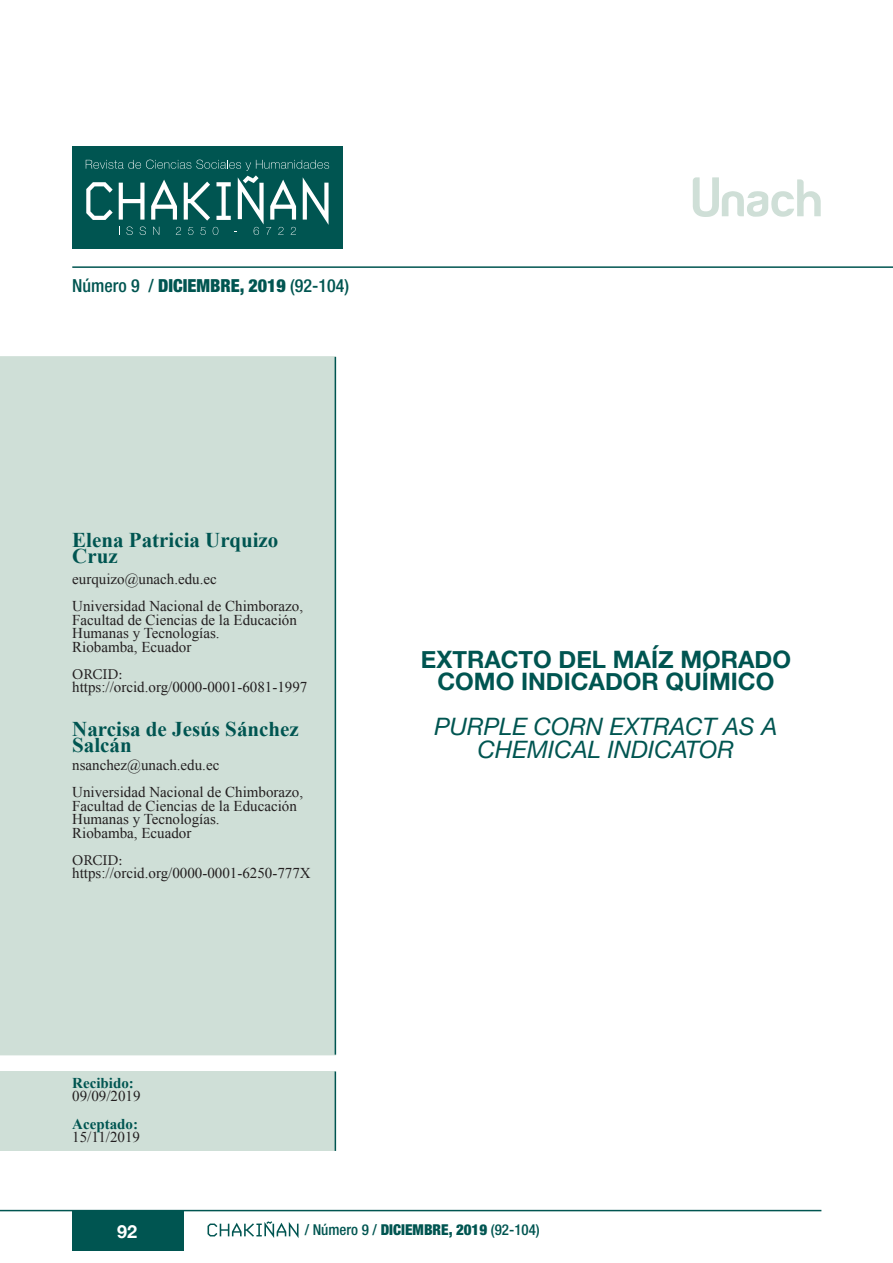
<style>
.page{position:relative;width:893px;height:1263px;background:#fff}
.page>*{position:absolute;margin:0;border:0;box-sizing:border-box;transform-origin:0 0}
.t1{font:700 24px/22.5px "Helvetica Neue";color:#005551;text-align:center}
.t2{font:italic 24px/22.5px "Helvetica Neue";color:#005551;text-align:center}
.t3{font:700 21px/16.5px "Times New Roman";color:#005551}
.t4{font:500 condensed 18px "Helvetica Neue";color:#005551}
.t5{font:700 18px "Helvetica Neue";color:#fff}
.t6{font:15px/13.5px "Times New Roman";color:#231f20}
.t7{font:500 condensed 15px "Helvetica Neue";color:#005551}
.t8{font:700 15px "Times New Roman";color:#005551}
.t9{font:15px "Minion Pro";letter-spacing:-.005em;color:#231f20}
.s1{font-weight:900}
</style>
<div class="page">
<div style="left:72px;top:1211px;width:112px;height:40px;background:#005551"></div>
<svg style="left:208px;top:1221px;width:90px;height:17px"></svg>
<hr style="left:0;top:1210px;width:821px;height:1px;background:#005551">
<div style="left:1px;top:357px;width:334px;height:697px;background:#cfdfd7"></div>
<div style="left:0;top:356px;width:336px;height:699px;border:2px solid #cfdfd7"></div>
<div style="left:0;top:1071px;width:335px;height:80px;background:#cfdfd7"></div>
<hr style="left:72px;top:266px;width:821px;height:2px;background:#005551">
<hr style="left:335px;top:357px;width:1px;height:697px;background:#005551">
<hr style="left:335px;top:1071px;width:1px;height:80px;background:#005551">
<svg style="left:693px;top:177px;width:128px;height:40px"></svg>
<div style="left:72px;top:146px;width:271px;height:103px;background:#005551"></div>
<svg style="left:86px;top:160px;width:243px;height:75px"></svg>
<p class="t4" style="left:72px;top:275px;width:278px">Número 9 / <span class="s1">DICIEMBRE, 2019</span> (92-104)</p>
<p class="t3" style="left:72px;top:531px;width:208px">Elena Patricia Urquizo<br>Cruz</p>
<p class="t6" style="left:72px;top:572px;width:146px">eurquizo@unach.edu.ec</p>
<p class="t6" style="left:72px;top:599px;width:232px">Universidad Nacional de Chimborazo,<br>Facultad de Ciencias de la Educación<br>Humanas y Tecnologías.</p>
<p class="t6" style="left:72px;top:640px;width:121px">Riobamba, Ecuador</p>
<p class="t9" style="left:72px;top:664px;width:51px">ORCID:</p>
<p class="t6" style="left:72px;top:680px;width:237px">https://orcid.org/0000-0001-6081-1997</p>
<p class="t3" style="left:72px;top:720px;width:228px">Narcisa de Jesús Sánchez<br>Salcán</p>
<p class="t6" style="left:72px;top:758px;width:149px">nsanchez@unach.edu.ec</p>
<p class="t6" style="left:72px;top:785px;width:232px">Universidad Nacional de Chimborazo,<br>Facultad de Ciencias de la Educación<br>Humanas y Tecnologías.</p>
<p class="t6" style="left:72px;top:826px;width:121px">Riobamba, Ecuador</p>
<p class="t9" style="left:72px;top:850px;width:51px">ORCID:</p>
<p class="t6" style="left:72px;top:866px;width:240px">https://orcid.org/0000-0001-6250-777X</p>
<p class="t8" style="left:72px;top:1072px;width:63px">Recibido:</p>
<p class="t6" style="left:72px;top:1089px;width:70px">09/09/2019</p>
<p class="t8" style="left:72px;top:1113px;width:67px">Aceptado:</p>
<p class="t6" style="left:72px;top:1130px;width:69px">15/11/2019</p>
<p class="t1" style="left:421px;top:648px;width:372px">EXTRACTO DEL MAÍZ MORADO<br>COMO INDICADOR QUÍMICO</p>
<p class="t2" style="left:434px;top:717px;width:345px">PURPLE CORN EXTRACT AS A<br>CHEMICAL INDICATOR</p>
<p class="t5" style="left:117px;top:1217px;width:22px">92</p>
<p class="t7" style="left:305px;top:1221px;width:237px">/ Número 9 / <span class="s1">DICIEMBRE, 2019</span> (92-104)</p>
</div>
